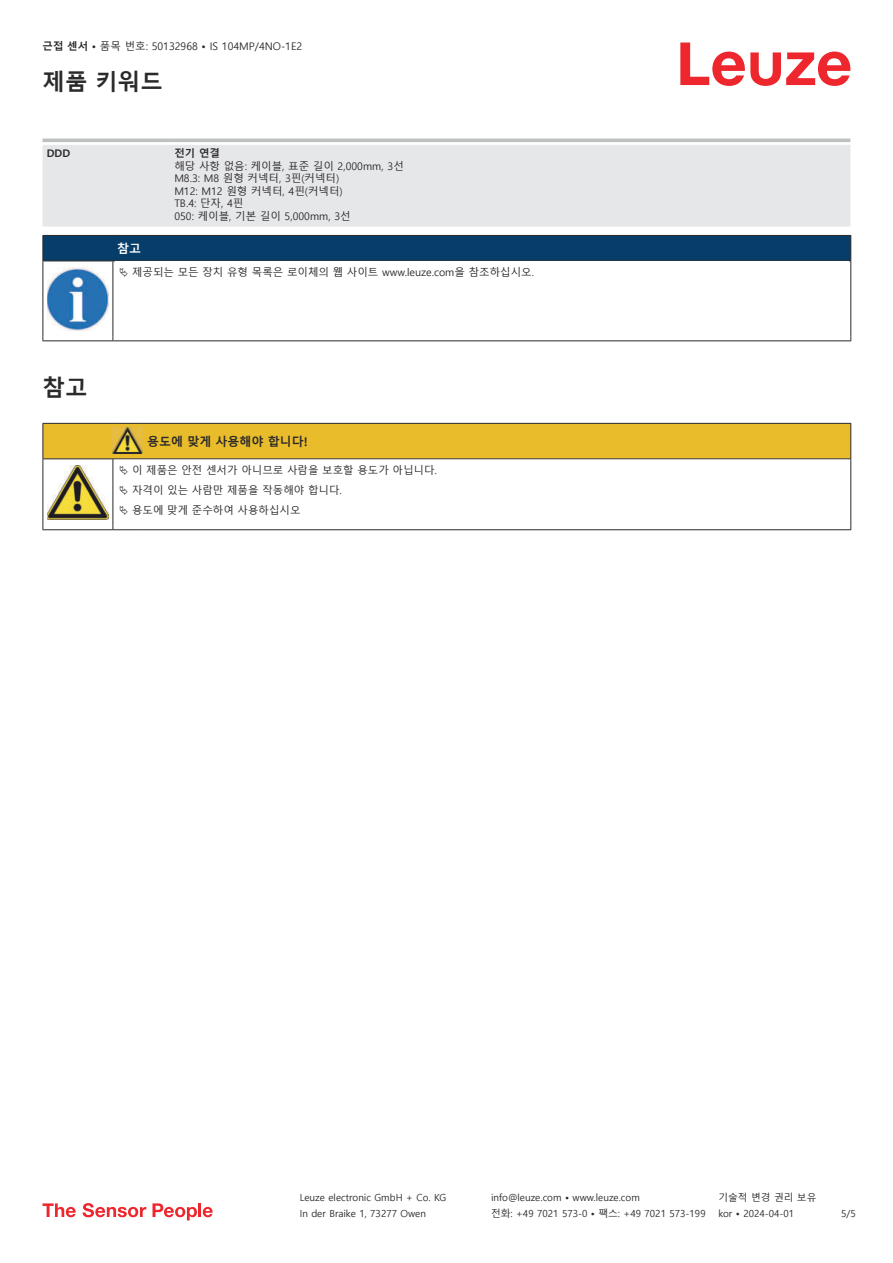
<style>
.page{position:relative;width:893px;height:1263px;background:#fff}
.page>*{position:absolute;margin:0;border:0;box-sizing:border-box;transform-origin:0 0}
.t1{font:700 22.5px "Malgun Gothic";color:#2b292a}
.t2{font:700 12px "Malgun Gothic";color:#2b292a}
.t3{font:700 12px "Malgun Gothic";color:#fff}
.t4{font:10.5px/12.6px "Malgun Gothic";color:#2b292a}
.t5{font:700 10.5px "Malgun Gothic";color:#2b292a}
.t6{font:9.75px "Malgun Gothic";color:#2b292a}
.s1{font-weight:700}
</style>
<div class="page">
<svg style="left:680px;top:43px;width:170px;height:43px"></svg>
<svg style="left:43px;top:138px;width:807px;height:1px"></svg>
<div style="left:43px;top:145px;width:807px;height:82px;background:#e6e7e9"></div>
<hr style="left:43px;top:139px;width:127px;height:3px;background:#bdbfc1">
<hr style="left:170px;top:139px;width:680px;height:3px;background:#bdbfc1">
<svg style="left:43px;top:1203px;width:33px;height:14px"></svg>
<svg style="left:83px;top:1203px;width:63px;height:14px"></svg>
<svg style="left:153px;top:1203px;width:44px;height:17px"></svg>
<hr style="left:198px;top:1203px;width:3px;height:14px;background:#ed272d">
<svg style="left:203px;top:1207px;width:10px;height:10px"></svg>
<hr style="left:43px;top:261px;width:70px;height:1px;background:#2b292a">
<svg style="left:43px;top:235px;width:808px;height:26px;background:#083c65"></svg>
<hr style="left:113px;top:261px;width:738px;height:1px;background:#2b292a">
<hr style="left:43px;top:261px;width:1px;height:75px;background:#2b292a">
<hr style="left:113px;top:261px;width:1px;height:75px;background:#2b292a">
<hr style="left:850px;top:261px;width:1px;height:75px;background:#2b292a">
<hr style="left:43px;top:340px;width:70px;height:1px;background:#2b292a">
<hr style="left:113px;top:340px;width:738px;height:1px;background:#2b292a">
<img style="left:47px;top:267px;width:61px;height:63px">
<hr style="left:43px;top:529px;width:70px;height:1px;background:#2b292a">
<hr style="left:113px;top:529px;width:30px;height:1px;background:#2b292a">
<hr style="left:143px;top:529px;width:708px;height:1px;background:#2b292a">
<svg style="left:43px;top:423px;width:808px;height:106px"></svg>
<p class="t4" style="left:43px;top:40px;width:261px"><span class="s1">근접 센서 •</span> 품목 번호: 50132968 <span class="s1">•</span> IS 104MP/4NO-1E2</p>
<h1 class="t1" style="left:43px;top:69px;width:122px">제품 키워드</h1>
<p class="t5" style="left:47px;top:150px;width:25px">DDD</p>
<p class="t5" style="left:174px;top:147px;width:47px">전기 연결</p>
<p class="t4" style="left:174px;top:160px;width:231px">해당 사항 없음: 케이블, 표준 길이 2,000mm, 3선<br>M8.3: M8 원형 커넥터, 3핀(커넥터)<br>M12: M12 원형 커넥터, 4핀(커넥터)<br>TB.4: 단자, 4핀<br>050: 케이블, 기본 길이 5,000mm, 3선</p>
<p class="t3" style="left:117px;top:242px;width:25px">참고</p>
<p class="t4" style="left:132px;top:266px;width:403px">제공되는 모든 장치 유형 목록은 로이체의 웹 사이트 www.leuze.com을 참조하십시오.</p>
<h1 class="t1" style="left:43px;top:375px;width:46px">참고</h1>
<p class="t2" style="left:147px;top:435px;width:162px">용도에 맞게 사용해야 합니다!</p>
<p class="t4" style="left:132px;top:460px;width:306px;line-height:20.2px">이 제품은 안전 센서가 아니므로 사람을 보호할 용도가 아닙니다. 자격이 있는 사람만 제품을 작동해야 합니다.<br>용도에 맞게 준수하여 사용하십시오</p>
<p class="t6" style="left:300px;top:1192px;width:148px">Leuze electronic GmbH + Co. KG</p>
<p class="t6" style="left:491px;top:1192px;width:150px">info@leuze.com • www.leuze.com</p>
<p class="t6" style="left:718px;top:1192px;width:100px">기술적 변경 권리 보유</p>
<p class="t6" style="left:300px;top:1208px;width:128px">In der Braike 1, 73277 Owen</p>
<p class="t6" style="left:491px;top:1208px;width:216px">전화: +49 7021 573-0 • 팩스: +49 7021 573-199</p>
<p class="t6" style="left:718px;top:1208px;width:77px">kor • 2024-04-01</p>
<p class="t6" style="left:841px;top:1208px;width:16px">5/5</p>
</div>
